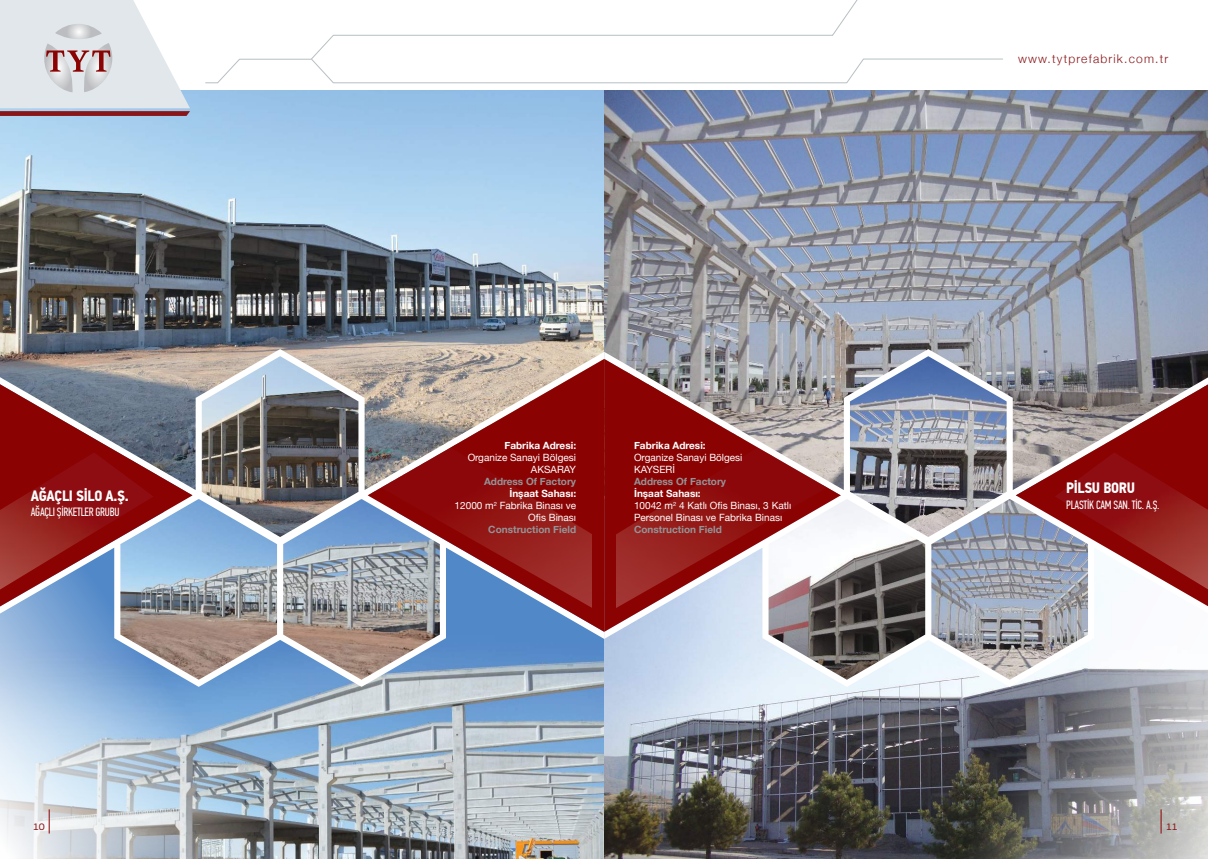
<style>
.page{position:relative;width:1208px;height:859px;background:#fff}
.page>*{position:absolute;margin:0;border:0;box-sizing:border-box;transform-origin:0 0}
.t1{font:700 15px "PF Din Text Cond Pro";letter-spacing:-.02em;color:#fff}
.t2{font:12px "PF Din Text Comp Pro";letter-spacing:-.02em;color:#fff}
.t3{font:300 12px "Helvetica Neue";letter-spacing:.1em;color:#891619}
.t4{font:10px/12px "Helvetica Neue";color:#fff;text-align:right}
.t5{font:700 10px "Helvetica Neue";color:#939598}
.t6{font:700 10px "Helvetica Neue";color:#fff}
.t7{font:10px "PF Encore Sans Pro";color:#891619}
.s1{font-weight:700}
</style>
<div class="page">
<img style="left:604px;top:687px;width:604px;height:172px">
<img style="left:0;top:687px;width:604px;height:172px">
<img style="left:0;top:90px;width:1208px;height:259px">
<svg style="left:0;top:349px;width:604px;height:338px;background:#95a8bf"></svg>
<svg style="left:0;top:384px;width:193px;height:222px;background:#7b5f6d"></svg>
<svg style="left:368px;top:359px;width:236px;height:273px;background:#9e7072"></svg>
<img style="left:202px;top:356px;width:156px;height:143px">
<img style="left:120px;top:499px;width:320px;height:181px">
<img style="left:381px;top:448px;width:210px;height:160px">
<img style="left:0;top:452px;width:153px;height:138px">
<svg style="left:604px;top:349px;width:604px;height:338px"></svg>
<svg style="left:1015px;top:384px;width:193px;height:222px"></svg>
<svg style="left:604px;top:359px;width:236px;height:273px;background:#a37476"></svg>
<img style="left:850px;top:356px;width:156px;height:181px">
<img style="left:931px;top:499px;width:157px;height:181px">
<img style="left:768px;top:499px;width:157px;height:181px">
<img style="left:617px;top:448px;width:210px;height:160px">
<img style="left:1055px;top:452px;width:153px;height:138px">
<svg style="left:311px;top:0;width:692px;height:83px"></svg>
<svg style="left:205px;top:59px;width:106px;height:24px"></svg>
<svg style="left:0;top:0;width:190px;height:116px;background:#dcdadd"></svg>
<svg style="left:1160px;top:809px;width:1px;height:24px"></svg>
<svg style="left:49px;top:809px;width:1px;height:24px"></svg>
<h1 class="t1" style="left:31px;top:487px;width:99px">AĞAÇLI SİLO A.Ş.</h1>
<p class="t2" style="left:31px;top:505px;width:90px">AĞAÇLI ŞİRKETLER GRUBU</p>
<p class="t6" style="left:504px;top:437px;width:73px">Fabrika Adresi:</p>
<p class="t4" style="left:468px;top:452px;width:110px">Organize Sanayi Bölgesi<br>AKSARAY</p>
<p class="t5" style="left:484px;top:473px;width:94px">Address Of Factory</p>
<p class="t4" style="left:454px;top:488px;width:123px"><span class="s1">İnşaat Sahası:<br></span>12000 m<sup>2</sup> Fabrika Binası ve<br>Ofis Binası</p>
<p class="t5" style="left:488px;top:521px;width:89px">Construction Field</p>
<p class="t6" style="left:634px;top:437px;width:73px">Fabrika Adresi:</p>
<p class="t4" style="left:634px;top:452px;width:110px;text-align:left">Organize Sanayi Bölgesi<br>KAYSERİ</p>
<p class="t5" style="left:634px;top:473px;width:94px">Address Of Factory</p>
<p class="t4" style="left:634px;top:488px;width:159px;text-align:left"><span class="s1">İnşaat Sahası:<br></span>10042 m<sup>2</sup> 4 Katlı Ofis Binası, 3 Katlı<br>Personel Binası ve Fabrika Binası</p>
<p class="t5" style="left:634px;top:521px;width:89px">Construction Field</p>
<p class="t3" style="left:1018px;top:49px;width:152px">www.tytprefabrik.com.tr</p>
<h1 class="t1" style="left:1066px;top:479px;width:70px">PİLSU BORU</h1>
<p class="t2" style="left:1066px;top:498px;width:95px">PLASTİK CAM SAN. TİC. A.Ş.</p>
<p class="t7" style="left:33px;top:820px;width:13px">10</p>
<p class="t7" style="left:1166px;top:820px;width:13px">11</p>
</div>
